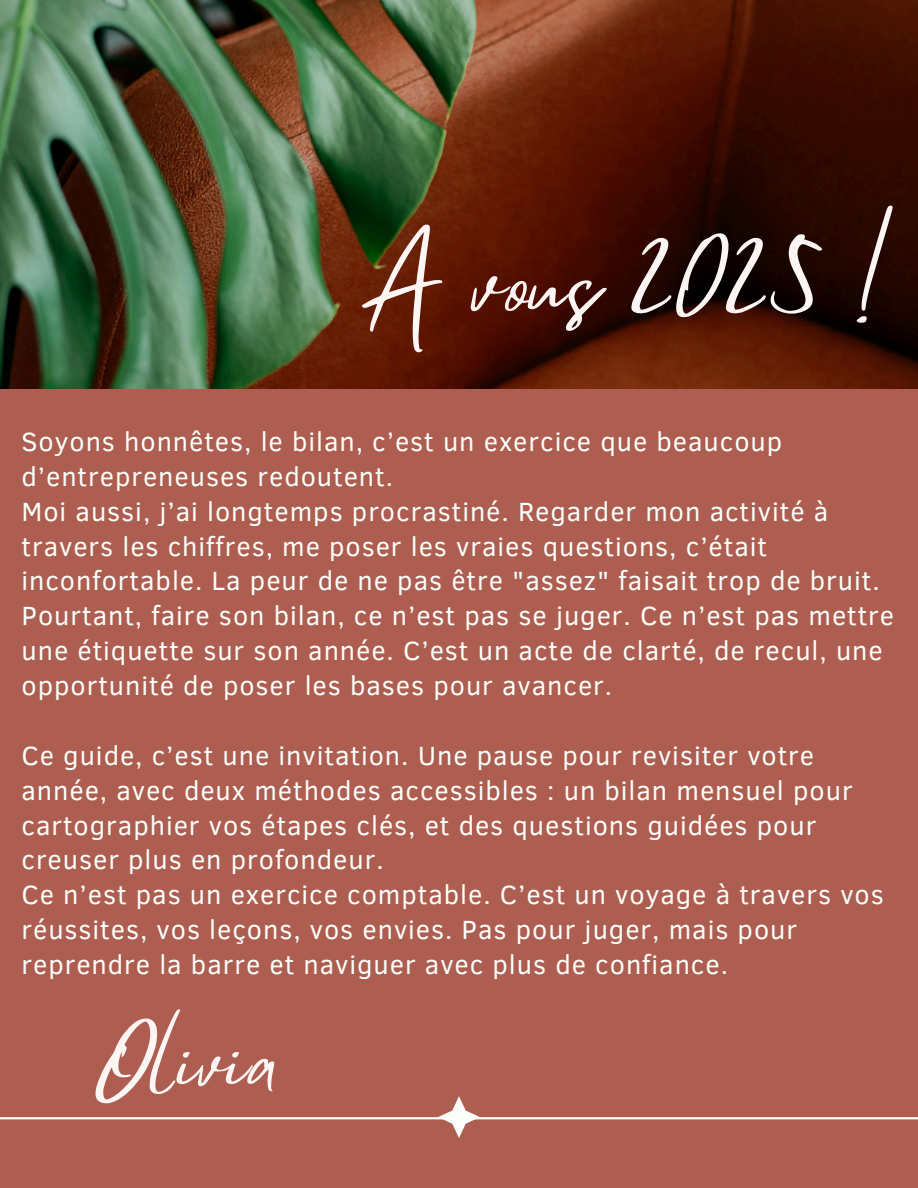
<style>
.page{position:relative;width:918px;height:1188px;background:#ad5e50}
.page>*{position:absolute;margin:0;border:0;box-sizing:border-box;transform-origin:0 0}
.t1{font:88.5px "Mistrully";letter-spacing:.02em;color:#fbf6f3}
.t2{font:75px "Mistrully";letter-spacing:-.005em;color:#fbf6f3}
.t3{font:27px/34.8px "Clear Sans";letter-spacing:.035em;color:#fbfefb}
</style>
<div class="page">
<img style="left:0;top:0;width:918px;height:388px">
<hr style="left:0;top:1117px;width:918px;height:2px;background:#fbfefb">
<svg style="left:438px;top:1096px;width:42px;height:42px"></svg>
<p class="t1" style="left:358px;top:212px;width:541px">A vous 2025 !</p>
<p class="t3" style="left:22px;top:423px;width:762px">Soyons honnêtes, le bilan, c’est un exercice que beaucoup d’entrepreneuses redoutent.</p>
<p class="t3" style="left:22px;top:493px;width:860px">Moi aussi, j’ai longtemps procrastiné. Regarder mon activité à travers les chiffres, me poser les vraies questions, c’était inconfortable. La peur de ne pas être "assez" faisait trop de bruit.</p>
<p class="t3" style="left:22px;top:597px;width:874px">Pourtant, faire son bilan, ce n’est pas se juger. Ce n’est pas mettre une étiquette sur son année. C’est un acte de clarté, de recul, une opportunité de poser les bases pour avancer.</p>
<p class="t3" style="left:22px;top:737px;width:833px">Ce guide, c’est une invitation. Une pause pour revisiter votre année, avec deux méthodes accessibles : un bilan mensuel pour cartographier vos étapes clés, et des questions guidées pour creuser plus en profondeur.</p>
<p class="t3" style="left:22px;top:876px;width:864px">Ce n’est pas un exercice comptable. C’est un voyage à travers vos réussites, vos leçons, vos envies. Pas pour juger, mais pour reprendre la barre et naviguer avec plus de confiance.</p>
<h1 class="t2" style="left:92px;top:1002px;width:187px">Olivia</h1>
</div>
